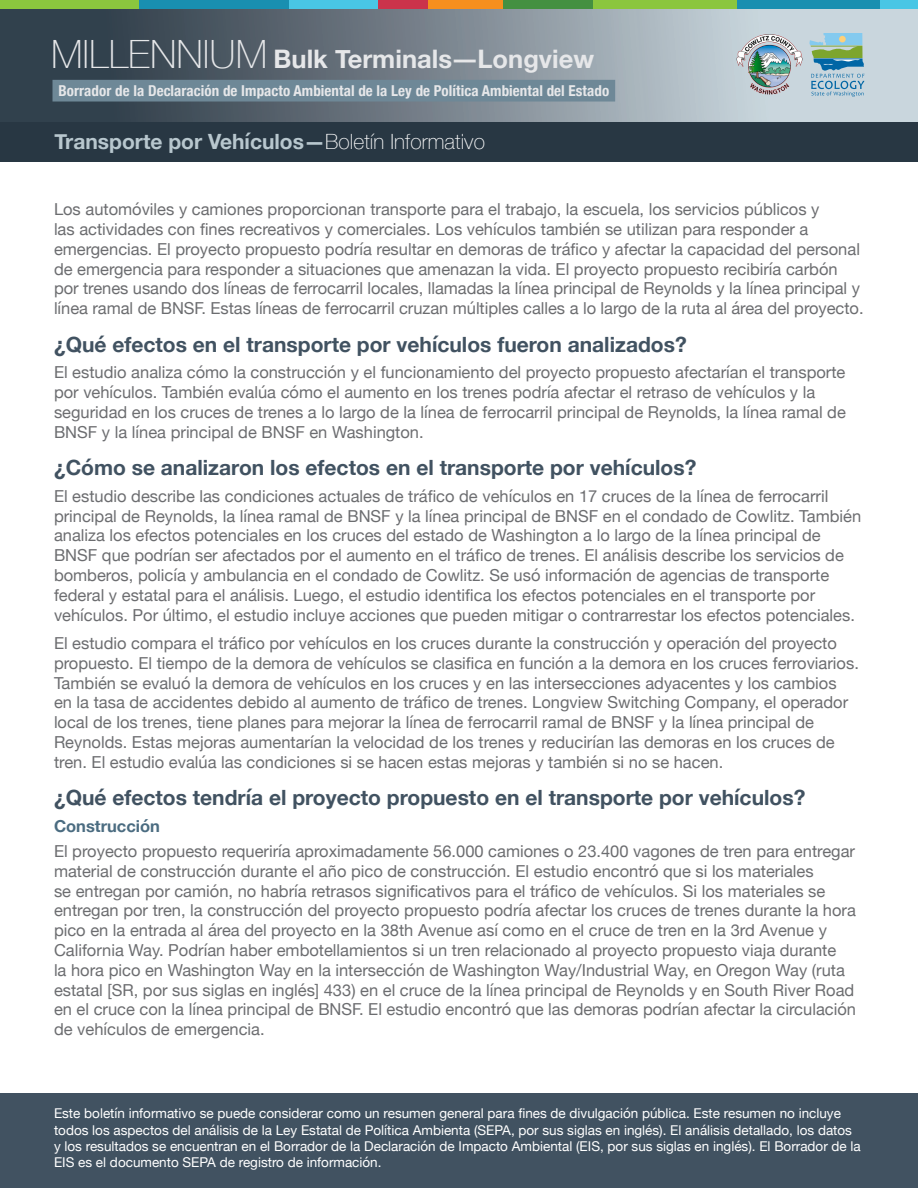
<style>
.page{position:relative;width:918px;height:1188px;background:#fff}
.page>*{position:absolute;margin:0;border:0;box-sizing:border-box;transform-origin:0 0}
.t1{font:100 39px "Helvetica Neue";color:#e6e7e9}
.t2{font:700 25.5px "Helvetica Neue";color:#e6e7e9}
.heading{font:700 21px "Helvetica Neue";color:#415261}
.t3{font:700 21px "Helvetica Neue";color:#b8c7ce}
.body_text{font:16.5px/19.8px "Helvetica Neue";color:#6c6d70}
.subheading{font:700 16.5px "Helvetica Neue";color:#4b6c81}
.t4{font:700 condensed 15px "Helvetica Neue";letter-spacing:.005em;color:#e6e7e9}
.t5{font:13.5px/16.2px "Helvetica Neue";color:#fff}
.s1{font-weight:100;color:#fff}
</style>
<div class="page">
<div style="left:0;top:122px;width:918px;height:40px;background:#283743"></div>
<div style="left:0;top:1094px;width:918px;height:94px;background:#415261"></div>
<svg style="left:0;top:0;width:918px;height:122px;background:#7c8892"></svg>
<div style="left:880px;top:0;width:38px;height:9px;background:#49c6e5"></div>
<div style="left:737px;top:0;width:143px;height:9px;background:#198fb0"></div>
<div style="left:593px;top:0;width:144px;height:9px;background:#8bc63e"></div>
<div style="left:502px;top:0;width:91px;height:9px;background:#449041"></div>
<div style="left:428px;top:0;width:74px;height:9px;background:#f68f1e"></div>
<div style="left:378px;top:0;width:50px;height:9px;background:#cb334b"></div>
<div style="left:289px;top:0;width:88px;height:9px;background:#49c6e5"></div>
<div style="left:138px;top:0;width:151px;height:9px;background:#198fb0"></div>
<div style="left:0;top:0;width:138px;height:9px;background:#8bc63e"></div>
<svg style="left:809px;top:33px;width:56px;height:64px;background:#91b9bc"></svg>
<img style="left:734px;top:32px;width:71px;height:66px">
<div style="left:52px;top:80px;width:563px;height:22px;background:#6e8897"></div>
<p class="t1" style="left:51px;top:24px;width:218px">MILLENNIUM</p>
<p class="t2" style="left:274px;top:38px;width:322px">Bulk Terminals―Longview</p>
<p class="t4" style="left:58px;top:78px;width:552px">Borrador de la Declaración de Impacto Ambiental de la Ley de Política Ambiental del Estado</p>
<p class="t3" style="left:54px;top:125px;width:432px">Transporte por Vehículos—<span class="s1">Boletín Informativo</span></p>
<p class="body_text" style="left:54px;top:200px;width:811px">Los automóviles y camiones proporcionan transporte para el trabajo, la escuela, los servicios públicos y<br>las actividades con fines recreativos y comerciales. Los vehículos también se utilizan para responder a emergencias. El proyecto propuesto podría resultar en demoras de tráfico y afectar la capacidad del personal de emergencia para responder a situaciones que amenazan la vida. El proyecto propuesto recibiría carbón por trenes usando dos líneas de ferrocarril locales, llamadas la línea principal de Reynolds y la línea principal y línea ramal de BNSF. Estas líneas de ferrocarril cruzan múltiples calles a lo largo de la ruta al área del proyecto.</p>
<p class="heading" style="left:54px;top:328px;width:634px">¿Qué efectos en el transporte por vehículos fueron analizados?</p>
<p class="body_text" style="left:54px;top:363px;width:793px">El estudio analiza cómo la construcción y el funcionamiento del proyecto propuesto afectarían el transporte por vehículos. También evalúa cómo el aumento en los trenes podría afectar el retraso de vehículos y la seguridad en los cruces de trenes a lo largo de la línea de ferrocarril principal de Reynolds, la línea ramal de BNSF y la línea principal de BNSF en Washington.</p>
<p class="heading" style="left:54px;top:451px;width:644px">¿Cómo se analizaron los efectos en el transporte por vehículos?</p>
<p class="body_text" style="left:54px;top:487px;width:809px">El estudio describe las condiciones actuales de tráfico de vehículos en 17 cruces de la línea de ferrocarril principal de Reynolds, la línea ramal de BNSF y la línea principal de BNSF en el condado de Cowlitz. También analiza los efectos potenciales en los cruces del estado de Washington a lo largo de la línea principal de BNSF que podrían ser afectados por el aumento en el tráfico de trenes. El análisis describe los servicios de bomberos, policía y ambulancia en el condado de Cowlitz. Se usó información de agencias de transporte federal y estatal para el análisis. Luego, el estudio identifica los efectos potenciales en el transporte por vehículos. Por último, el estudio incluye acciones que pueden mitigar o contrarrestar los efectos potenciales.</p>
<p class="body_text" style="left:54px;top:634px;width:806px">El estudio compara el tráfico por vehículos en los cruces durante la construcción y operación del proyecto propuesto. El tiempo de la demora de vehículos se clasifica en función a la demora en los cruces ferroviarios.<br>También se evaluó la demora de vehículos en los cruces y en las intersecciones adyacentes y los cambios<br>en la tasa de accidentes debido al aumento de tráfico de trenes. Longview Switching Company, el operador local de los trenes, tiene planes para mejorar la línea de ferrocarril ramal de BNSF y la línea principal de Reynolds. Estas mejoras aumentarían la velocidad de los trenes y reducirían las demoras en los cruces de tren. El estudio evalúa las condiciones si se hacen estas mejoras y también si no se hacen.</p>
<p class="heading" style="left:54px;top:781px;width:753px">¿Qué efectos tendría el proyecto propuesto en el transporte por vehículos?</p>
<p class="subheading" style="left:54px;top:813px;width:108px">Construcción</p>
<p class="body_text" style="left:54px;top:842px;width:804px">El proyecto propuesto requeriría aproximadamente 56.000 camiones o 23.400 vagones de tren para entregar material de construcción durante el año pico de construcción. El estudio encontró que si los materiales<br>se entregan por camión, no habría retrasos significativos para el tráfico de vehículos. Si los materiales se entregan por tren, la construcción del proyecto propuesto podría afectar los cruces de trenes durante la hora pico en la entrada al área del proyecto en la 38th Avenue así como en el cruce de tren en la 3rd Avenue y California Way. Podrían haber embotellamientos si un tren relacionado al proyecto propuesto viaja durante<br>la hora pico en Washington Way en la intersección de Washington Way/Industrial Way, en Oregon Way (ruta estatal [SR, por sus siglas en inglés] 433) en el cruce de la línea principal de Reynolds y en South River Road en el cruce con la línea principal de BNSF. El estudio encontró que las demoras podrían afectar la circulación de vehículos de emergencia.</p>
<p class="t5" style="left:54px;top:1106px;width:808px">Este boletín informativo se puede considerar como un resumen general para fines de divulgación pública. Este resumen no incluye todos los aspectos del análisis de la Ley Estatal de Política Ambienta (SEPA, por sus siglas en inglés). El análisis detallado, los datos y los resultados se encuentran en el Borrador de la Declaración de Impacto Ambiental (EIS, por sus siglas en inglés). El Borrador de la EIS es el documento SEPA de registro de información.</p>
</div>
